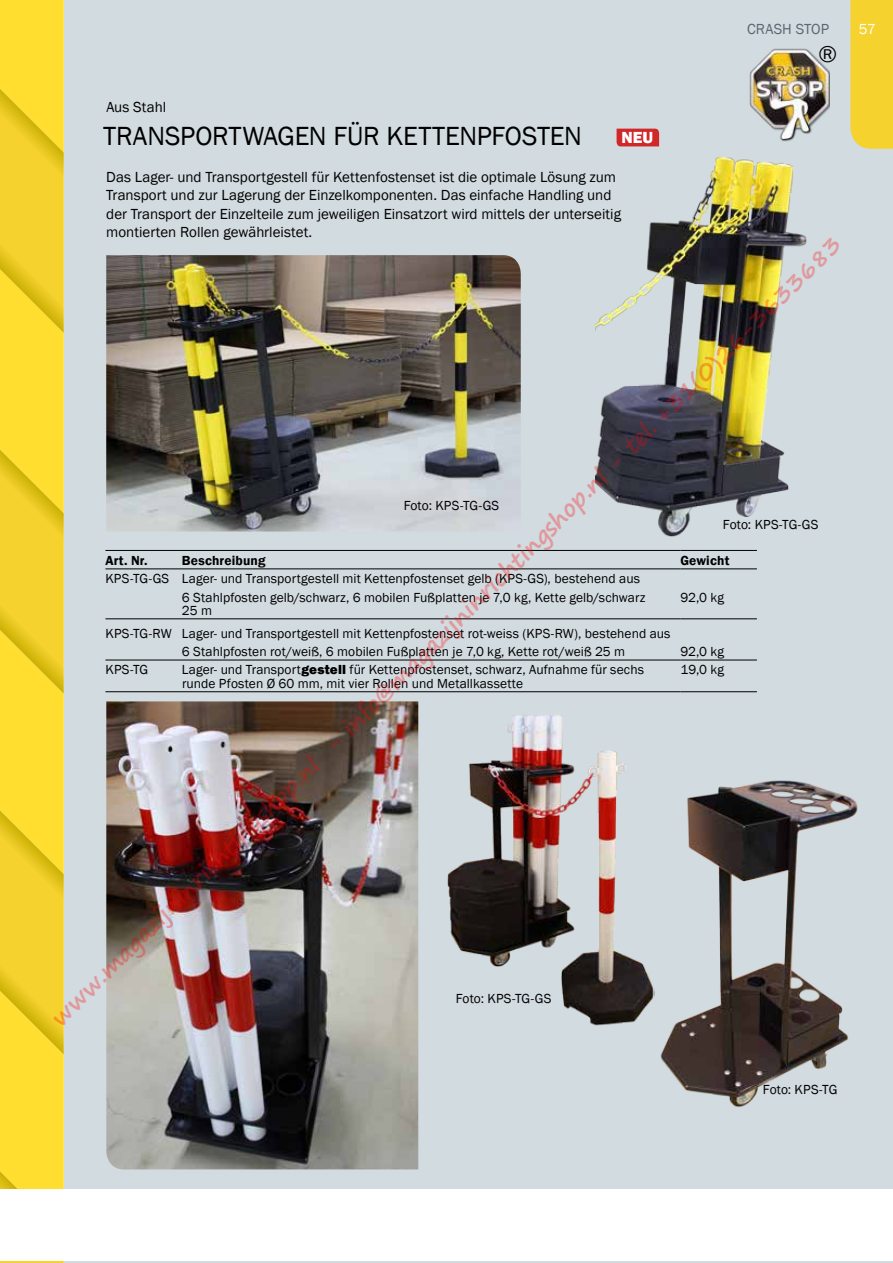
<style>
.page{position:relative;width:893px;height:1263px;background:#d2dbe0}
.page>*{position:absolute;margin:0;border:0;box-sizing:border-box;transform-origin:0 0}
.t1{font:27px "Franklin Gothic";letter-spacing:-.01em;color:#000}
.t2{font:24px "Franklin Gothic";color:#000}
.t3{font:700 23.4px "Segoe Print";color:rgb(255 0 0/.3)}
.t4{font:800 16.5px "Franklin Gothic";color:#fff}
.t5{font:15px/18.3px "Franklin Gothic";color:#000}
.t6{font:15px "Franklin Gothic";letter-spacing:.005em;color:#5b6870}
.t7{font:15px "Franklin Gothic";color:#fff}
.t8{font:13.5px/18.1px "Franklin Gothic";letter-spacing:.005em;color:#000}
.t9{font:600 13.5px "Franklin Gothic";letter-spacing:.01em;color:#000}
.s1{font-weight:800}
</style>
<div class="page">
<svg style="left:0;top:0;width:64px;height:1263px;background:#f7d62c"></svg>
<div style="left:850px;top:0;width:43px;height:149px;background:#f5d22e"></div>
<img style="left:106px;top:701px;width:312px;height:468px">
<img style="left:447px;top:715px;width:207px;height:311px">
<img style="left:595px;top:156px;width:212px;height:381px">
<img style="left:749px;top:48px;width:81px;height:94px">
<img style="left:660px;top:780px;width:198px;height:327px">
<img style="left:106px;top:255px;width:415px;height:276px">
<hr style="left:105px;top:550px;width:77px;height:1px;background:#000">
<hr style="left:182px;top:550px;width:498px;height:1px;background:#000">
<hr style="left:680px;top:550px;width:77px;height:1px;background:#000">
<hr style="left:105px;top:569px;width:77px;height:1px;background:#000">
<hr style="left:182px;top:569px;width:498px;height:1px;background:#000">
<hr style="left:680px;top:569px;width:77px;height:1px;background:#000">
<hr style="left:105px;top:619px;width:77px;height:1px;background:#000">
<hr style="left:105px;top:660px;width:77px;height:1px;background:#000">
<hr style="left:105px;top:691px;width:77px;height:1px;background:#000">
<hr style="left:182px;top:619px;width:498px;height:1px;background:#000">
<hr style="left:182px;top:660px;width:498px;height:1px;background:#000">
<hr style="left:182px;top:691px;width:498px;height:1px;background:#000">
<hr style="left:680px;top:619px;width:77px;height:1px;background:#000">
<hr style="left:680px;top:660px;width:77px;height:1px;background:#000">
<hr style="left:680px;top:691px;width:77px;height:1px;background:#000">
<svg style="left:617px;top:129px;width:42px;height:17px"></svg>
<div style="left:0;top:1189px;width:893px;height:71px;background:#fff"></div>
<p class="t6" style="left:747px;top:20px;width:84px">CRASH STOP</p>
<h2 class="t2" style="left:818px;top:39px;width:20px">®</h2>
<p class="t5" style="left:106px;top:98px;width:61px">Aus Stahl</p>
<h1 class="t1" style="left:103px;top:119px;width:480px">TRANSPORTWAGEN FÜR KETTENPFOSTEN</h1>
<p class="t5" style="left:106px;top:168px;width:516px">Das Lager- und Transportgestell für Kettenfostenset ist die optimale Lösung zum Transport und zur Lagerung der Einzelkomponenten. Das einfache Handling und der Transport der Einzelteile zum jeweiligen Einsatzort wird mittels der unterseitig montierten Rollen gewährleistet.</p>
<p class="t4" style="left:622px;top:127px;width:33px">NEU</p>
<h3 class="t3" style="left:40px;top:1007px;width:1108px;rotate:-45deg">www.magazijninrichtingshop.nl - info@magazijninrichtingshop.nl - tel. +31(0)26-3633683</h3>
<p class="t8" style="left:404px;top:497px;width:97px">Foto: KPS-TG-GS</p>
<p class="t8" style="left:723px;top:515px;width:97px">Foto: KPS-TG-GS</p>
<p class="t9" style="left:105px;top:552px;width:44px">Art. Nr.</p>
<p class="t9" style="left:182px;top:552px;width:85px">Beschreibung</p>
<p class="t9" style="left:680px;top:552px;width:51px">Gewicht</p>
<p class="t8" style="left:182px;top:570px;width:465px;text-indent:-77px">KPS-TG-GS Lager- und Transportgestell mit Kettenpfostenset gelb (KPS-GS), bestehend aus<br>6 Stahlpfosten gelb/schwarz, 6 mobilen Fußplatten je 7,0 kg, Kette gelb/schwarz</p>
<p class="t8" style="left:182px;top:602px;width:32px">25 m</p>
<p class="t8" style="left:680px;top:588px;width:45px">92,0 kg</p>
<p class="t8" style="left:182px;top:625px;width:490px;text-indent:-77px">KPS-TG-RW Lager- und Transportgestell mit Kettenpfostenset rot-weiss (KPS-RW), bestehend aus<br>6 Stahlpfosten rot/weiß, 6 mobilen Fußplatten je 7,0 kg, Kette rot/weiß 25 m</p>
<p class="t8" style="left:680px;top:643px;width:45px">92,0 kg</p>
<p class="t8" style="left:105px;top:661px;width:44px">KPS-TG</p>
<p class="t8" style="left:182px;top:663px;width:463px;line-height:13.5px">Lager- und Transport<span class="s1">gestell</span> für Kettenpfostenset, schwarz, Aufnahme für sechs runde Pfosten Ø 60 mm, mit vier Rollen und Metallkassette</p>
<p class="t8" style="left:680px;top:661px;width:45px">19,0 kg</p>
<p class="t8" style="left:456px;top:989px;width:97px">Foto: KPS-TG-GS</p>
<p class="t7" style="left:859px;top:20px;width:19px">57</p>
<p class="t8" style="left:763px;top:1080px;width:76px">Foto: KPS-TG</p>
</div>
